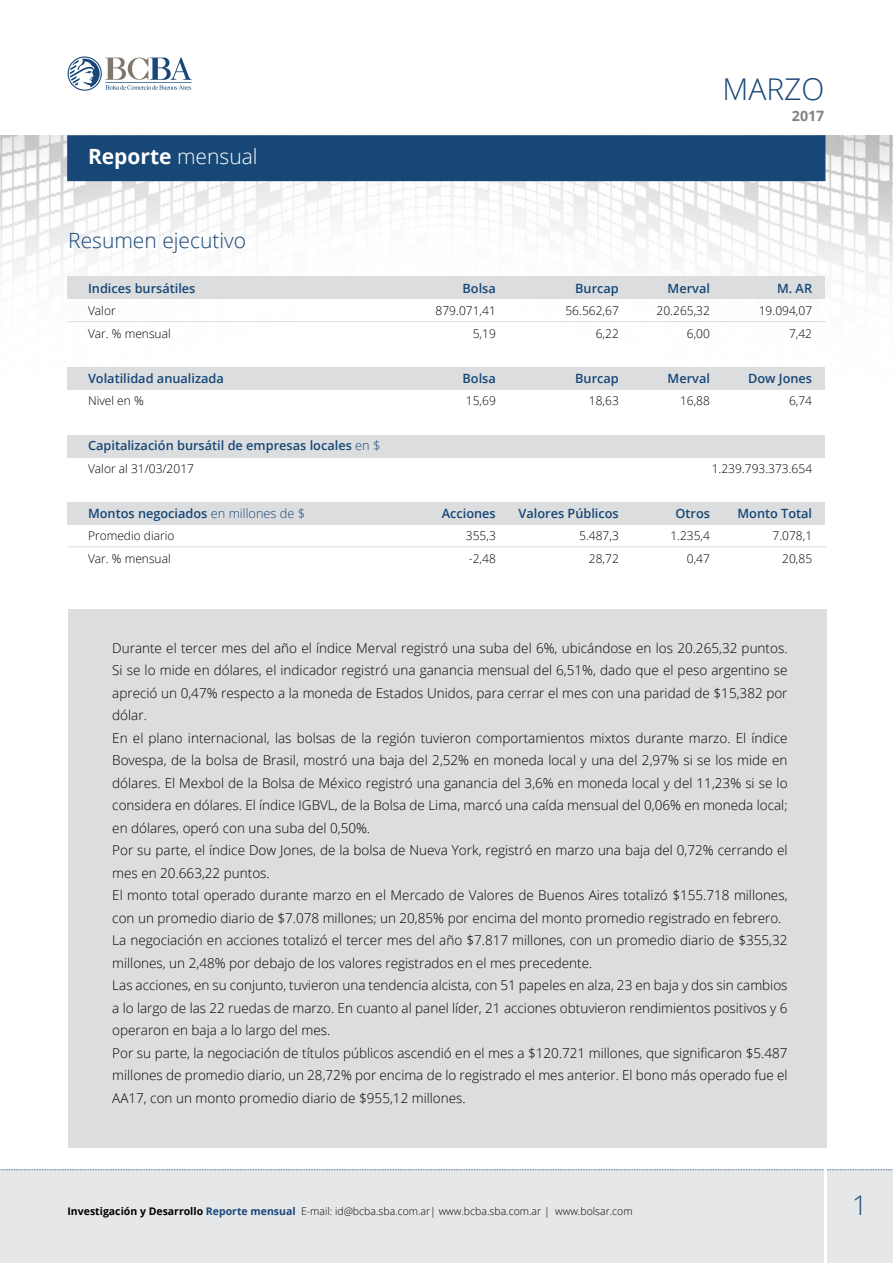
<style>
.page{position:relative;width:893px;height:1263px;background:#fff}
.page>*{position:absolute;margin:0;border:0;box-sizing:border-box;transform-origin:0 0}
.t1{font:300 30px "Open Sans";color:#164777}
.t2{font:300 27px "Open Sans";color:#164777}
.t3{font:300 21px "Open Sans";color:#164777}
.t4{font:700 21px "Open Sans";color:#fff}
.t5{font:700 14.25px "Open Sans";color:#808285}
.t6{font:300 13.5px/22.5px "Open Sans";color:#000}
.t7{font:600 12.75px "Open Sans";color:#164777}
.t8{font:300 12px/22.5px "Open Sans";color:#000;text-align:right}
.t9{font:300 10.5px "Open Sans";color:#000}
.s1{font-weight:300}
.s2{font-weight:700}
.s3{font-weight:700;color:#164777}
</style>
<div class="page">
<img style="left:0;top:135px;width:893px;height:486px">
<div style="left:67px;top:135px;width:758px;height:46px;background:#164777"></div>
<svg style="left:67px;top:56px;width:35px;height:35px"></svg>
<svg style="left:68px;top:56px;width:34px;height:35px"></svg>
<svg style="left:70px;top:58px;width:121px;height:32px"></svg>
<div style="left:0;top:1170px;width:893px;height:93px;background:#e6e7e8"></div>
<svg style="left:0;top:1169px;width:893px;height:1px"></svg>
<hr style="left:824px;top:1124px;width:3px;height:139px;background:#fff">
<div style="left:68px;top:609px;width:758px;height:538px;background:#dcddde"></div>
<div style="left:68px;top:277px;width:757px;height:22px;background:#dcddde"></div>
<div style="left:68px;top:368px;width:757px;height:22px;background:#dcddde"></div>
<div style="left:68px;top:436px;width:757px;height:22px;background:#dcddde"></div>
<div style="left:68px;top:503px;width:757px;height:22px;background:#dcddde"></div>
<hr style="left:68px;top:321px;width:758px;height:1px;background:#dcddde">
<hr style="left:68px;top:546px;width:758px;height:1px;background:#dcddde">
<h3 class="t4" style="left:88px;top:141px;width:171px">Reporte <span class="s1">mensual</span></h3>
<h3 class="t3" style="left:68px;top:226px;width:179px">Resumen ejecutivo</h3>
<p class="t7" style="left:88px;top:279px;width:109px">Indices bursátiles</p>
<p class="t8" style="left:88px;top:299px;width:84px;text-align:left">Valor<br>Var. % mensual</p>
<p class="t7" style="left:88px;top:369px;width:137px">Volatilidad anualizada</p>
<p class="t8" style="left:88px;top:389px;width:57px">Nivel en %</p>
<p class="t7" style="left:88px;top:437px;width:294px">Capitalización bursátil de empresas locales <span class="s1">en $</span></p>
<p class="t8" style="left:88px;top:457px;width:108px">Valor al 31/03/2017</p>
<p class="t7" style="left:88px;top:504px;width:218px">Montos negociados <span class="s1">en millones de $</span></p>
<p class="t8" style="left:88px;top:524px;width:88px;text-align:left">Promedio diario<br>Var. % mensual</p>
<h1 class="t1" style="left:722px;top:68px;width:103px">MARZO</h1>
<p class="t5" style="left:792px;top:105px;width:34px">2017</p>
<p class="t7" style="left:462px;top:279px;width:35px">Bolsa</p>
<p class="t8" style="left:436px;top:299px;width:62px">879.071,41<br>5,19</p>
<p class="t7" style="left:462px;top:369px;width:35px">Bolsa</p>
<p class="t8" style="left:466px;top:389px;width:31px">15,69</p>
<p class="t7" style="left:575px;top:279px;width:45px">Burcap</p>
<p class="t8" style="left:565px;top:299px;width:55px">56.562,67<br>6,22</p>
<p class="t7" style="left:575px;top:369px;width:45px">Burcap</p>
<p class="t8" style="left:589px;top:389px;width:31px">18,63</p>
<p class="t7" style="left:442px;top:504px;width:56px">Acciones</p>
<p class="t8" style="left:466px;top:524px;width:31px;text-align:left">355,3 -2,48</p>
<p class="t7" style="left:518px;top:504px;width:102px">Valores Públicos</p>
<p class="t8" style="left:579px;top:524px;width:41px">5.487,3<br>28,72</p>
<p class="t7" style="left:668px;top:279px;width:44px">Merval</p>
<p class="t8" style="left:657px;top:299px;width:55px">20.265,32<br>6,00</p>
<p class="t7" style="left:668px;top:369px;width:44px">Merval</p>
<p class="t8" style="left:680px;top:389px;width:31px">16,88</p>
<p class="t7" style="left:777px;top:279px;width:37px">M. AR</p>
<p class="t8" style="left:759px;top:299px;width:55px">19.094,07<br>7,42</p>
<p class="t7" style="left:748px;top:369px;width:66px">Dow Jones</p>
<p class="t8" style="left:789px;top:389px;width:25px">6,74</p>
<p class="t8" style="left:712px;top:457px;width:102px">1.239.793.373.654</p>
<p class="t7" style="left:737px;top:504px;width:76px">Monto Total</p>
<p class="t8" style="left:772px;top:524px;width:41px">7.078,1<br>20,85</p>
<p class="t7" style="left:675px;top:504px;width:36px">Otros</p>
<p class="t8" style="left:670px;top:524px;width:41px">1.235,4<br>0,47</p>
<p class="t6" style="left:112px;top:636px;width:677px">Durante el tercer mes del año el índice Merval registró una suba del 6%, ubicándose en los 20.265,32 puntos.<br>Si se lo mide en dólares, el indicador registró una ganancia mensual del 6,51%, dado que el peso argentino se apreció un 0,47% respecto a la moneda de Estados Unidos, para cerrar el mes con una paridad de $15,382 por dólar.<br>En el plano internacional, las bolsas de la región tuvieron comportamientos mixtos durante marzo. El índice Bovespa, de la bolsa de Brasil, mostró una baja del 2,52% en moneda local y una del 2,97% si se los mide en dólares. El Mexbol de la Bolsa de México registró una ganancia del 3,6% en moneda local y del 11,23% si se lo considera en dólares. El índice IGBVL, de la Bolsa de Lima, marcó una caída mensual del 0,06% en moneda local; en dólares, operó con una suba del 0,50%.<br>Por su parte, el índice Dow Jones, de la bolsa de Nueva York, registró en marzo una baja del 0,72% cerrando el mes en 20.663,22 puntos.<br>El monto total operado durante marzo en el Mercado de Valores de Buenos Aires totalizó $155.718 millones, con un promedio diario de $7.078 millones; un 20,85% por encima del monto promedio registrado en febrero.<br>La negociación en acciones totalizó el tercer mes del año $7.817 millones, con un promedio diario de $355,32 millones, un 2,48% por debajo de los valores registrados en el mes precedente.<br>Las acciones, en su conjunto, tuvieron una tendencia alcista, con 51 papeles en alza, 23 en baja y dos sin cambios a lo largo de las 22 ruedas de marzo. En cuanto al panel líder, 21 acciones obtuvieron rendimientos positivos y 6 operaron en baja a lo largo del mes.<br>Por su parte, la negociación de títulos públicos ascendió en el mes a $120.721 millones, que significaron $5.487 millones de promedio diario, un 28,72% por encima de lo registrado el mes anterior. El bono más operado fue el AA17, con un monto promedio diario de $955,12 millones.</p>
<p class="t9" style="left:68px;top:1204px;width:567px"><span class="s2">Investigación y Desarrollo</span> <span class="s3">Reporte mensual</span> E-mail: id@bcba.sba.com.ar| www.bcba.sba.com.ar | www.bolsar.com</p>
<h2 class="t2" style="left:852px;top:1187px;width:17px">1</h2>
</div>
